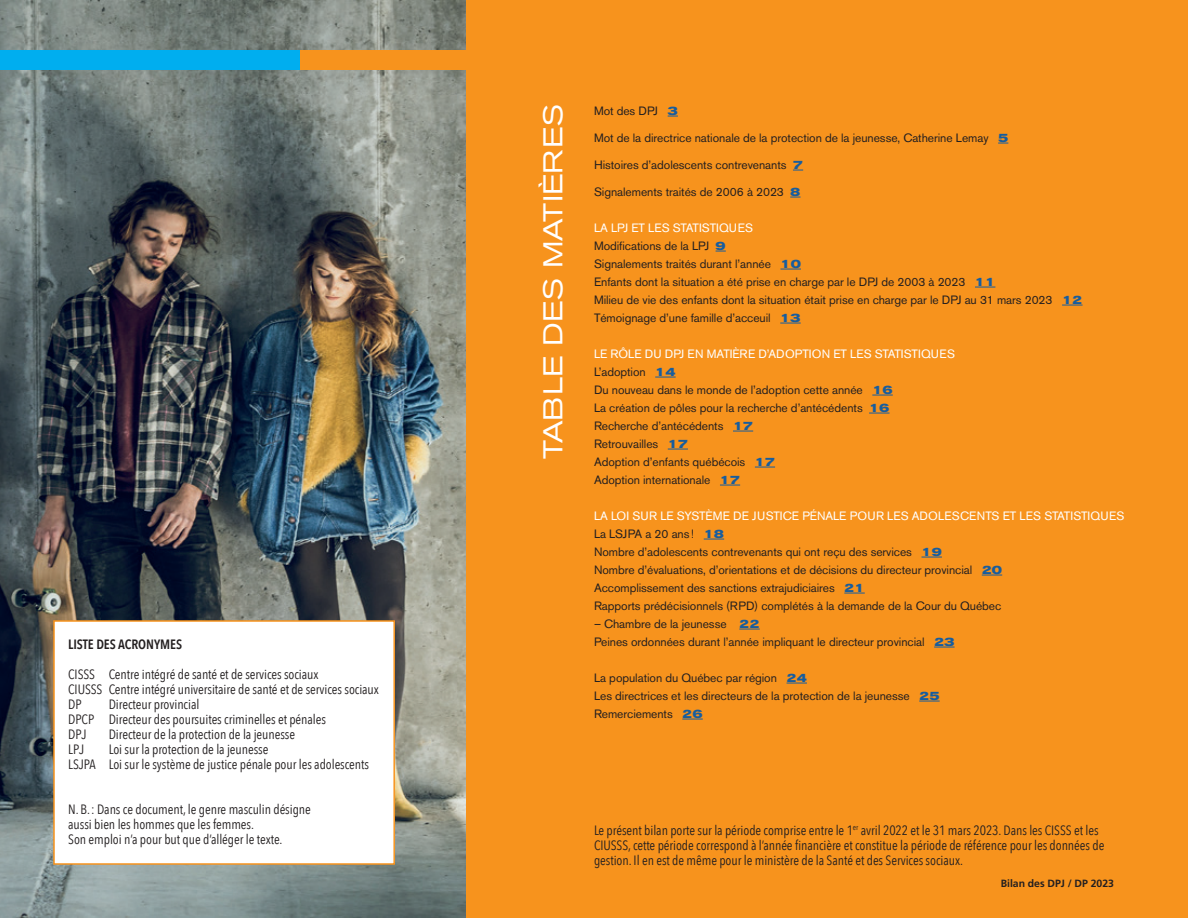
<style>
.page{position:relative;width:1188px;height:918px;background:#fff}
.page>*{position:absolute;margin:0;border:0;box-sizing:border-box;transform-origin:0 0}
.t1{font:expanded 27px "Akzidenz Grotesk BE";color:#fff}
.t2{font:13.5px/15px "Avenir Next Condensed";letter-spacing:-.005em;color:#231f20}
.t3{font:600 13.5px "Avenir Next Condensed";letter-spacing:-.005em;color:#231f20}
.t4{font:12px/18px "Akzidenz Grotesk BE";letter-spacing:-.005em;color:#231f20}
.t5{font:700 10.5px "Frutiger";letter-spacing:-.005em;color:#231f20}
.s1{font-weight:700;font-stretch:expanded;color:#175d9e}
.s2{color:#fff}
</style>
<div class="page">
<img style="left:0;top:0;width:467px;height:917px">
<div style="left:467px;top:0;width:721px;height:918px;background:#f7931d"></div>
<svg style="left:781px;top:269px;width:20px;height:1px"></svg>
<svg style="left:975px;top:287px;width:20px;height:1px"></svg>
<svg style="left:1062px;top:305px;width:21px;height:1px"></svg>
<svg style="left:780px;top:323px;width:21px;height:1px"></svg>
<svg style="left:655px;top:377px;width:21px;height:1px"></svg>
<svg style="left:872px;top:395px;width:21px;height:1px"></svg>
<svg style="left:869px;top:413px;width:21px;height:1px"></svg>
<svg style="left:733px;top:431px;width:20px;height:1px"></svg>
<svg style="left:668px;top:449px;width:20px;height:1px"></svg>
<svg style="left:755px;top:467px;width:20px;height:1px"></svg>
<svg style="left:720px;top:485px;width:20px;height:1px"></svg>
<svg style="left:704px;top:539px;width:20px;height:1px"></svg>
<svg style="left:922px;top:557px;width:20px;height:1px"></svg>
<svg style="left:982px;top:575px;width:20px;height:1px"></svg>
<svg style="left:844px;top:593px;width:21px;height:1px"></svg>
<svg style="left:739px;top:629px;width:21px;height:1px"></svg>
<svg style="left:934px;top:647px;width:21px;height:1px"></svg>
<svg style="left:787px;top:683px;width:20px;height:1px"></svg>
<svg style="left:919px;top:701px;width:21px;height:1px"></svg>
<svg style="left:682px;top:719px;width:21px;height:1px"></svg>
<div style="left:54px;top:621px;width:340px;height:243px;background:#fff"></div>
<div style="left:53px;top:620px;width:342px;height:245px;border:2px solid #f7931d"></div>
<div style="left:299px;top:51px;width:168px;height:19px;background:#f7931d"></div>
<div style="left:0;top:51px;width:299px;height:19px;background:#00aeef"></div>
<p class="t3" style="left:68px;top:632px;width:115px">LISTE DES ACRONYMES</p>
<p class="t2" style="left:68px;top:666px;width:312px">CISSS Centre intégré de santé et de services sociaux<br>CIUSSS Centre intégré universitaire de santé et de services sociaux<br>DP</p>
<p class="t2" style="left:68px;top:696px;width:259px;text-indent:40px">Directeur provincial<br>DPCP Directeur des poursuites criminelles et pénales<br>DPJ</p>
<p class="t2" style="left:109px;top:726px;width:188px">Directeur de la protection de la jeunesse</p>
<p class="t2" style="left:68px;top:741px;width:302px;text-indent:40px">Loi sur la protection de la jeunesse<br>LSJPA Loi sur le système de justice pénale pour les adolescents</p>
<p class="t2" style="left:68px;top:801px;width:244px">N. B.: Dans ce document, le genre masculin désigne aussi bien les hommes que les femmes.<br>Son emploi n’a pour but que d’alléger le texte.</p>
<p class="t2" style="left:68px;top:741px;width:18px">LPJ</p>
<h1 class="t1" style="left:537px;top:459px;width:356px;rotate:-90deg">TABLE DES MATIÈRES</h1>
<p class="t4" style="left:594px;top:102px;width:85px">Mot des DPJ <span class="s1">3</span></p>
<p class="t4" style="left:594px;top:129px;width:416px">Mot de la directrice nationale de la protection de la jeunesse, Catherine Lemay <span class="s1">5</span></p>
<p class="t4" style="left:594px;top:156px;width:211px">Histoires d’adolescents contrevenants <span class="s1">7</span></p>
<p class="t4" style="left:594px;top:183px;width:208px">Signalements traités de 2006 à 2023 <span class="s1">8</span></p>
<p class="t4" style="left:594px;top:219px;width:490px"><span class="s2">LA LPJ ET LES STATISTIQUES<br></span>Modifications de la LPJ <span class="s1">9<br></span>Signalements traités durant l’année <span class="s1">10<br></span>Enfants dont la situation a été prise en charge par le DPJ de 2003 à 2023 <span class="s1">11<br></span>Milieu de vie des enfants dont la situation était prise en charge par le DPJ au 31 mars 2023 <span class="s1">12<br></span>Témoignage d’une famille d’acceuil <span class="s1">13</span></p>
<p class="t4" style="left:594px;top:345px;width:363px"><span class="s2">LE RÔLE DU DPJ EN MATIÈRE D’ADOPTION ET LES STATISTIQUES </span>L’adoption <span class="s1">14<br></span>Du nouveau dans le monde de l’adoption cette année <span class="s1">16<br></span>La création de pôles pour la recherche d’antécédents <span class="s1">16<br></span>Recherche d’antécédents <span class="s1">17<br></span>Retrouvailles <span class="s1">17<br></span>Adoption d’enfants québécois <span class="s1">17<br></span>Adoption internationale <span class="s1">17</span></p>
<p class="t4" style="left:594px;top:507px;width:532px"><span class="s2">LA LOI SUR LE SYSTÈME DE JUSTICE PÉNALE POUR LES ADOLESCENTS ET LES STATISTIQUES </span>La LSJPA a 20 ans! <span class="s1">18<br></span>Nombre d’adolescents contrevenants qui ont reçu des services <span class="s1">19<br></span>Nombre d’évaluations, d’orientations et de décisions du directeur provincial <span class="s1">20<br></span>Accomplissement des sanctions extrajudiciaires <span class="s1">21<br></span>Rapports prédécisionnels (RPD) complétés à la demande de la Cour du Québec</p>
<p class="t4" style="left:594px;top:615px;width:362px">– Chambre de la jeunesse <span class="s1">22<br></span>Peines ordonnées durant l’année impliquant le directeur provincial <span class="s1">23</span></p>
<p class="t4" style="left:594px;top:669px;width:347px">La population du Québec par région <span class="s1">24<br></span>Les directrices et les directeurs de la protection de la jeunesse <span class="s1">25<br></span>Remerciements <span class="s1">26</span></p>
<p class="t2" style="left:594px;top:822px;width:512px">Le présent bilan porte sur la période comprise entre le 1<sup>er</sup> avril 2022 et le 31 mars 2023. Dans les CISSS et les<br>CIUSSS, cette période correspond à l’année financière et constitue la période de référence pour les données de gestion. Il en est de même pour le ministère de la Santé et des Services sociaux.</p>
<p class="t5" style="left:1001px;top:877px;width:115px">Bilan des DPJ / DP 2023</p>
</div>
